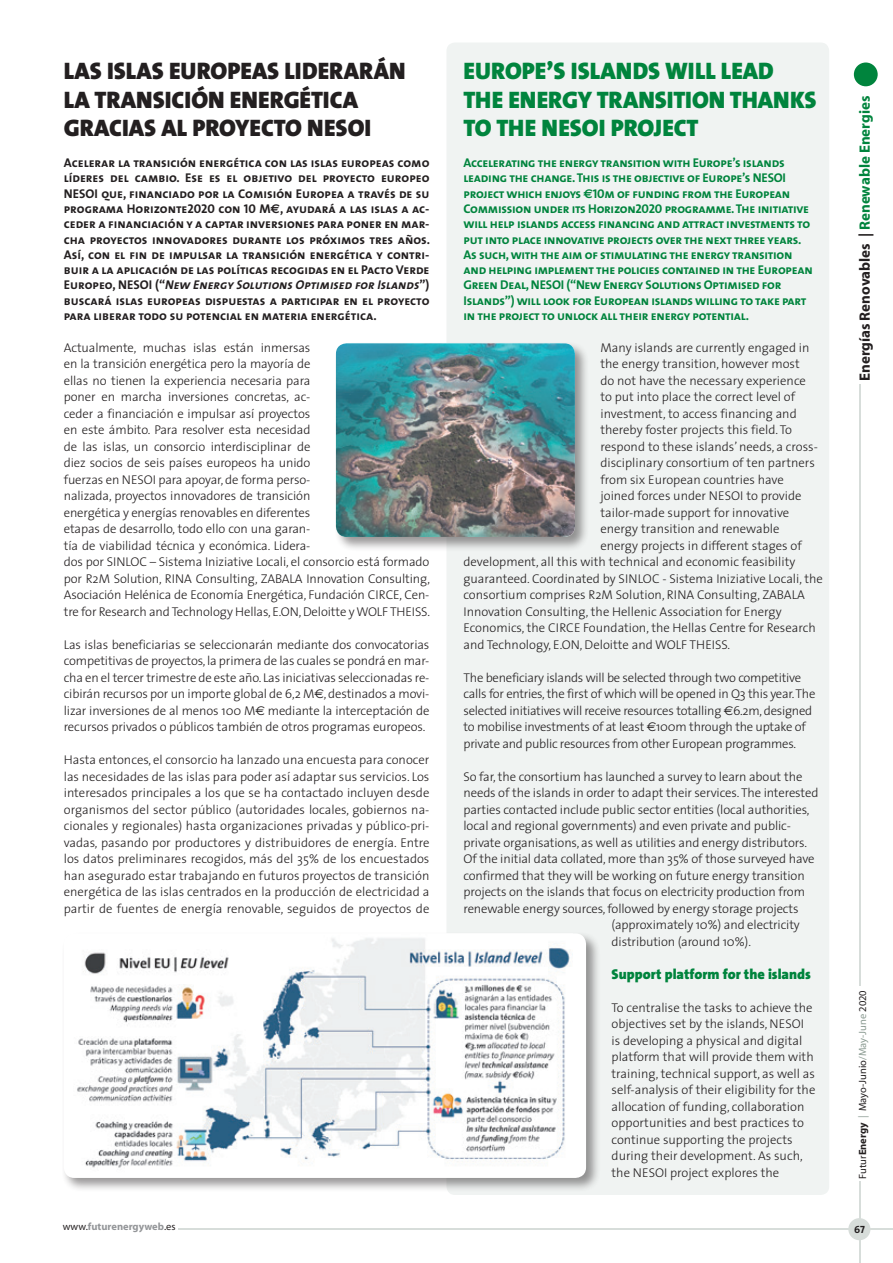
<style>
.page{position:relative;width:893px;height:1263px;background:#fff}
.page>*{position:absolute;margin:0;border:0;box-sizing:border-box;transform-origin:0 0}
.Titular_Grande{font:24px "The Sans Black Caps";color:#231f20}
.Titular_Grande-2{font:24px/28.8px "The Sans Black Caps";color:#00843d}
.t1{font:700 15px "Myriad";color:#231f20}
.Ladillo_Texto{font:900 14.25px "The Sans";color:#00843d}
.Texto_ingles{font:300 12.75px/16.5px "The Sans";letter-spacing:-.01em;color:#231f20}
.Texto{font:300 12.75px/16.5px "The Sans";letter-spacing:-.01em;color:#231f20;text-align:justify}
.Titular_Grande-3{font:12.75px/15.3px "The Sans Bold Caps";color:#231f20;text-align:justify}
.Titular_Grande-4{font:12.75px/15.3px "The Sans Bold Caps";letter-spacing:-.02em;color:#00843d}
.t2{font:10.5px "Myriad";color:#231f20}
.t3{font:700 10.5px "Myriad";color:#939598}
.t4{font:10.5px "The Sans Bold Caps";color:#231f20}
.s1{font-family:"Euro Sans";font-weight:700}
.s2{font-style:italic}
.s3{font-family:"Euro Sans";font-weight:400}
.s4{color:#00843d}
.s5{font-weight:700}
.s6{color:#8b9b92}
.s7{font-weight:400;color:#231f20}
</style>
<div class="page">
<div style="left:446px;top:43px;width:383px;height:1152px;background:#f0f3f2;border-radius:9px"></div>
<div style="left:61px;top:931px;width:540px;height:261px;background:#231f20;opacity:.46"></div>
<div style="left:64px;top:933px;width:522px;height:245px;background:#fff;border-radius:11px"></div>
<img style="left:77px;top:938px;width:496px;height:230px">
<div style="left:333px;top:341px;width:256px;height:210px;background:#231f20;opacity:.46"></div>
<img style="left:336px;top:343px;width:239px;height:194px">
<hr style="left:860px;top:384px;width:1px;height:602px;background:#d7ddda">
<div style="left:854px;top:63px;width:24px;height:23px;background:#00843d;border-radius:50%"></div>
<hr style="left:178px;top:1228px;width:715px;height:2px;background:#d7ddda">
<hr style="left:859px;top:1181px;width:1px;height:82px;background:#d7ddda">
<div style="left:848px;top:1218px;width:22px;height:22px;background:#d7ddda;border-radius:50%"></div>
<p class="Titular_Grande" style="left:64px;top:50px;width:343px">LAS ISLAS EUROPEAS LIDERARÁN</p>
<p class="Titular_Grande" style="left:64px;top:79px;width:296px">LA TRANSICIÓN ENERGÉTICA</p>
<p class="Titular_Grande" style="left:64px;top:108px;width:309px">GRACIAS AL PROYECTO NESOI</p>
<p class="Titular_Grande-3" style="left:64px;top:155px;width:368px">Acelerar la transición energética con las islas europeas como líderes del cambio. Ese es el objetivo del proyecto europeo NESOI que, financiado por la Comisión Europea a través de su programa Horizonte2020 con 10 M<span class="s1">€</span>, ayudará a las islas a ac&shy;ceder a financiación y a captar inversiones para poner en mar&shy;cha proyectos innovadores durante los próximos tres años.<br>Así, con el fin de impulsar la transición energética y contri&shy;buir a la aplicación de las políticas recogidas en el Pacto Verde Europeo, NESOI (“<span class="s2">New Energy Solutions Optimised for Islands</span>”) buscará islas europeas dispuestas a participar en el proyecto para liberar todo su potencial en materia energética.</p>
<p class="Texto" style="left:64px;top:339px;width:368px;text-align:left">Actualmente, muchas islas están inmersas<br>en la transición energética pero la mayoría de<br>ellas no tienen la experiencia necesaria para<br>poner en marcha inversiones concretas, ac-<br>ceder a financiación e impulsar así proyectos<br>en este ámbito. Para resolver esta necesidad<br>de las islas, un consorcio interdisciplinar de<br>diez socios de seis países europeos ha unido<br>fuerzas en NESOI para apoyar, de forma perso-<br>nalizada, proyectos innovadores de transición<br>energética y energías renovables en diferentes<br>etapas de desarrollo, todo ello con una garan-<br>tía de viabilidad técnica y económica. Lidera-<br>dos por SINLOC – Sistema Iniziative Locali, el consorcio está formado por R2M Solution, RINA Consulting, ZABALA Innovation Consulting, Asociación Helénica de Economía Energética, Fundación CIRCE, Cen&shy;tre for Research and Technology Hellas, E.ON, Deloitte y WOLF THEISS.</p>
<p class="Texto" style="left:64px;top:636px;width:367px">Las islas beneficiarias se seleccionarán mediante dos convocatorias competitivas de proyectos, la primera de las cuales se pondrá en mar&shy;cha en el tercer trimestre de este año. Las iniciativas seleccionadas re&shy;cibirán recursos por un importe global de 6,2 M<span class="s3">€</span>, destinados a movi&shy;lizar inversiones de al menos 100 M<span class="s3">€</span> mediante la interceptación de recursos privados o públicos también de otros programas europeos.</p>
<p class="Texto" style="left:64px;top:751px;width:367px">Hasta entonces, el consorcio ha lanzado una encuesta para conocer las necesidades de las islas para poder así adaptar sus servicios. Los interesados principales a los que se ha contactado incluyen desde organismos del sector público (autoridades locales, gobiernos na&shy;cionales y regionales) hasta organizaciones privadas y público-pri&shy;vadas, pasando por productores y distribuidores de energía. Entre los datos preliminares recogidos, más del 35% de los encuestados han asegurado estar trabajando en futuros proyectos de transición energética de las islas centrados en la producción de electricidad a partir de fuentes de energía renovable, seguidos de proyectos de</p>
<p class="Titular_Grande-2" style="left:463px;top:56px;width:354px">EUROPE’S ISLANDS WILL LEAD<br>THE ENERGY TRANSITION THANKS<br>TO THE NESOI PROJECT</p>
<p class="Titular_Grande-4" style="left:463px;top:155px;width:351px">Accelerating the energy transition with Europe’s islands leading the change. This is the objective of Europe’s NESOI project which enjoys <span class="s1">€</span>10m of funding from the European Commission under its Horizon2020 programme. The initiative will help islands access financing and attract investments to put into place innovative projects over the next three years.<br>As such, with the aim of stimulating the energy transition and helping implement the policies contained in the European Green Deal, NESOI (“New Energy Solutions Optimised for Islands”) will look for European islands willing to take part in the project to unlock all their energy potential.</p>
<p class="Texto_ingles" style="left:600px;top:339px;width:211px">Many islands are currently engaged in</p>
<p class="Texto_ingles" style="left:600px;top:355px;width:201px">the energy transition, however most</p>
<p class="Texto_ingles" style="left:600px;top:372px;width:207px">do not have the necessary experience</p>
<p class="Texto_ingles" style="left:600px;top:388px;width:196px">to put into place the correct level of</p>
<p class="Texto_ingles" style="left:600px;top:405px;width:198px">investment, to access financing and</p>
<p class="Texto_ingles" style="left:600px;top:421px;width:193px">thereby foster projects this field. To</p>
<p class="Texto_ingles" style="left:600px;top:438px;width:219px">respond to these islands’ needs, a cross-</p>
<p class="Texto_ingles" style="left:600px;top:454px;width:216px">disciplinary consortium of ten partners</p>
<p class="Texto_ingles" style="left:600px;top:471px;width:185px">from six European countries have</p>
<p class="Texto_ingles" style="left:600px;top:487px;width:203px">joined forces under NESOI to provide</p>
<p class="Texto_ingles" style="left:600px;top:504px;width:190px">tailor-made support for innovative</p>
<p class="Texto_ingles" style="left:600px;top:520px;width:181px">energy transition and renewable</p>
<p class="Texto_ingles" style="left:600px;top:537px;width:203px">energy projects in different stages of</p>
<p class="Texto_ingles" style="left:463px;top:553px;width:333px">development, all this with technical and economic feasibility</p>
<p class="Texto_ingles" style="left:463px;top:570px;width:361px">guaranteed. Coordinated by SINLOC - Sistema Iniziative Locali, the</p>
<p class="Texto_ingles" style="left:463px;top:586px;width:343px">consortium comprises R2M Solution, RINA Consulting, ZABALA</p>
<p class="Texto_ingles" style="left:463px;top:603px;width:320px">Innovation Consulting, the Hellenic Association for Energy</p>
<p class="Texto_ingles" style="left:463px;top:619px;width:354px">Economics, the CIRCE Foundation, the Hellas Centre for Research</p>
<p class="Texto_ingles" style="left:463px;top:636px;width:268px">and Technology, E.ON, Deloitte and WOLF THEISS.</p>
<p class="Texto_ingles" style="left:463px;top:669px;width:353px">The beneficiary islands will be selected through two competitive calls for entries, the first of which will be opened in Q3 this year. The selected initiatives will receive resources totalling <span class="s3">€</span>6.2m, designed to mobilise investments of at least <span class="s3">€</span>100m through the uptake of private and public resources from other European programmes.</p>
<p class="Texto_ingles" style="left:463px;top:768px;width:340px">So far, the consortium has launched a survey to learn about the</p>
<p class="Texto_ingles" style="left:463px;top:784px;width:357px">needs of the islands in order to adapt their services. The interested</p>
<p class="Texto_ingles" style="left:463px;top:801px;width:348px">parties contacted include public sector entities (local authorities,</p>
<p class="Texto_ingles" style="left:463px;top:817px;width:329px">local and regional governments) and even private and public-</p>
<p class="Texto_ingles" style="left:463px;top:834px;width:345px">private organisations, as well as utilities and energy distributors.</p>
<p class="Texto_ingles" style="left:463px;top:850px;width:352px">Of the initial data collated, more than 35% of those surveyed have</p>
<p class="Texto_ingles" style="left:463px;top:867px;width:343px">confirmed that they will be working on future energy transition</p>
<p class="Texto_ingles" style="left:463px;top:883px;width:343px">projects on the islands that focus on electricity production from</p>
<p class="Texto_ingles" style="left:463px;top:900px;width:337px">renewable energy sources, followed by energy storage projects</p>
<p class="Texto_ingles" style="left:612px;top:916px;width:190px">(approximately 10%) and electricity</p>
<p class="Texto_ingles" style="left:612px;top:933px;width:141px">distribution (around 10%).</p>
<p class="Ladillo_Texto" style="left:612px;top:962px;width:201px">Support platform for the islands</p>
<p class="Texto_ingles" style="left:612px;top:999px;width:205px">To centralise the tasks to achieve the objectives set by the islands, NESOI is developing a physical and digital platform that will provide them with training, technical support, as well as self-analysis of their eligibility for the allocation of funding, collaboration opportunities and best practices to continue supporting the projects during their development. As such, the NESOI project explores the</p>
<p class="t1" style="left:857px;top:381px;width:287px;rotate:-90deg">Energías Renovables | <span class="s4">Renewable Energies</span></p>
<p class="t2" style="left:857px;top:1178px;width:190px;rotate:-90deg">Futur<span class="s5">Energy</span> <span class="s6">|</span> Mayo-Junio<span class="s6">/May-June</span> 2020</p>
<p class="t3" style="left:63px;top:1220px;width:114px"><span class="s7">www.</span>futurenergyweb<span class="s7">.es</span></p>
<p class="t4" style="left:854px;top:1220px;width:12px">67</p>
</div>
